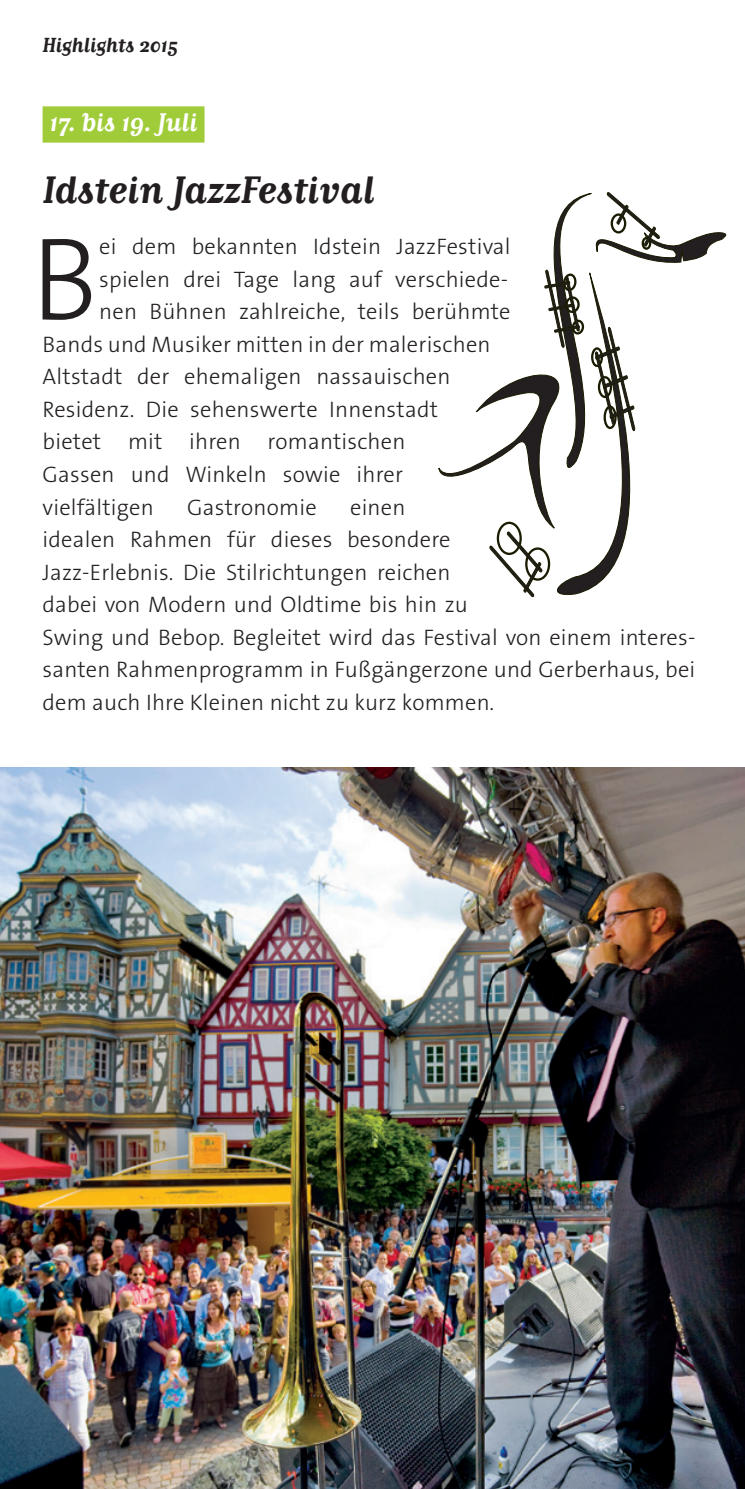
<style>
.page{position:relative;width:745px;height:1489px;background:#fff}
.page>*{position:absolute;margin:0;border:0;box-sizing:border-box;transform-origin:0 0}
.t1{font:300 118.75px "The Sans B W3";color:#231f20}
.t2{font:700 37.5px "Matrix II Script OT";color:#231f20}
.t3{font:700 25px "Matrix II Script OT";color:#fff}
.t4{font:300 22.5px/32.5px "The Sans B W3";letter-spacing:.01em;color:#231f20}
.t5{font:700 20px "Matrix II Script OT";color:#231f20}
</style>
<div class="page">
<img style="left:0;top:767px;width:744px;height:721px">
<div style="left:43px;top:106px;width:161px;height:37px;background:#a1cc3a"></div>
<svg style="left:438px;top:192px;width:287px;height:405px"></svg>
<p class="t5" style="left:43px;top:33px;width:137px">Highlights 2015</p>
<p class="t3" style="left:50px;top:107px;width:149px">17. bis 19. Juli</p>
<h2 class="t2" style="left:43px;top:167px;width:333px">Idstein JazzFestival</h2>
<h1 class="t1" style="left:31px;top:203px;width:68px">B</h1>
<p class="t4" style="left:99px;top:231px;width:412px">ei dem bekannten Idstein JazzFestival</p>
<p class="t4" style="left:99px;top:263px;width:410px">spielen drei Tage lang auf verschiede-</p>
<p class="t4" style="left:99px;top:296px;width:412px">nen Bühnen zahlreiche, teils berühmte</p>
<p class="t4" style="left:43px;top:328px;width:449px">Bands und Musiker mitten in der malerischen</p>
<p class="t4" style="left:43px;top:361px;width:409px">Altstadt der ehemaligen nassauischen</p>
<p class="t4" style="left:43px;top:393px;width:397px">Residenz. Die sehenswerte Innenstadt</p>
<p class="t4" style="left:43px;top:426px;width:364px">bietet mit ihren romantischen</p>
<p class="t4" style="left:43px;top:458px;width:362px">Gassen und Winkeln sowie ihrer</p>
<p class="t4" style="left:43px;top:491px;width:113px">vielfältigen</p>
<p class="t4" style="left:187px;top:491px;width:131px">Gastronomie</p>
<p class="t4" style="left:43px;top:491px;width:654px;text-indent:307px">einen<br>idealen Rahmen für dieses besondere<br>Jazz-Erlebnis. Die Stilrichtungen reichen<br>dabei von Modern und Oldtime bis hin zu<br>Swing und Bebop. Begleitet wird das Festival von einem interes&shy;santen Rahmenprogramm in Fußgängerzone und Gerberhaus, bei dem auch Ihre Kleinen nicht zu kurz kommen.</p>
</div>
